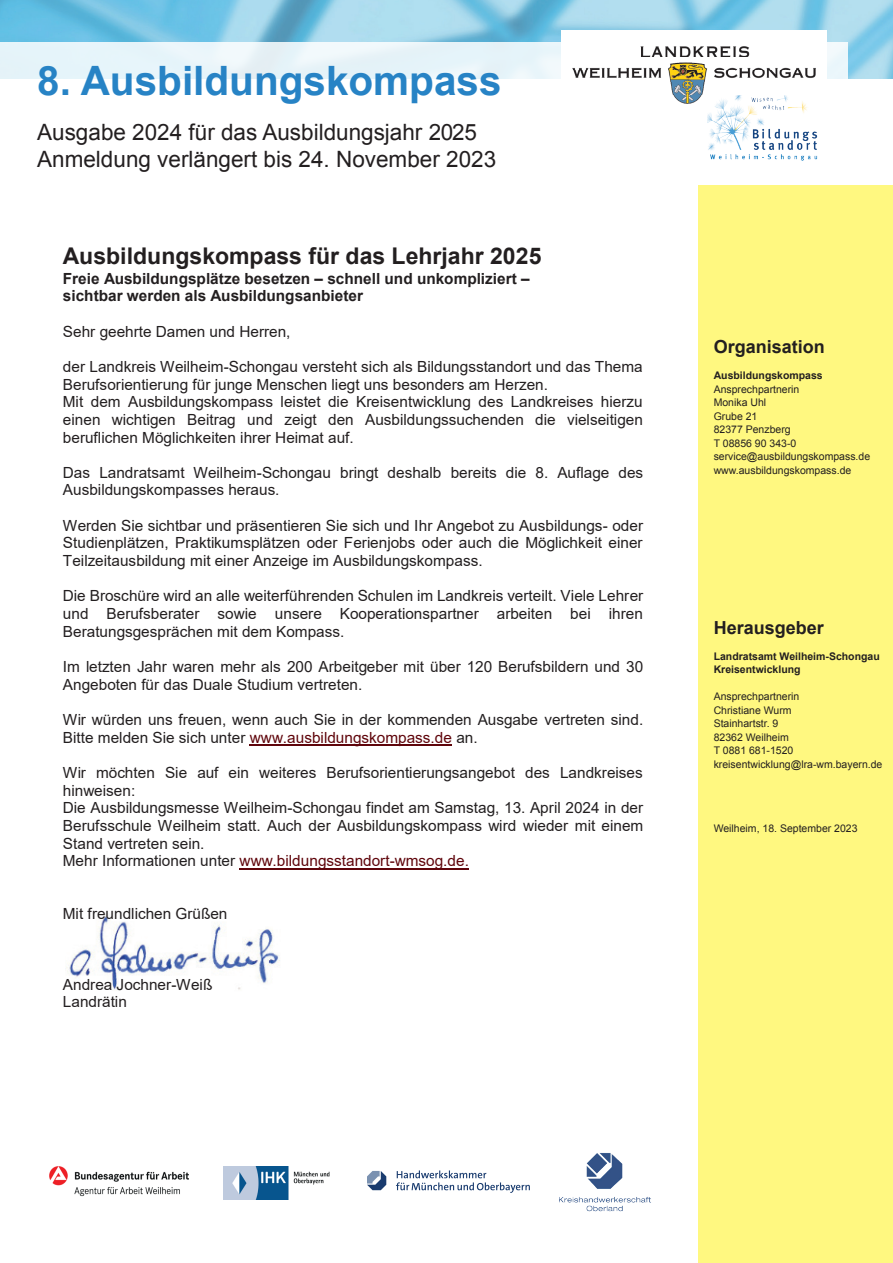
<style>
.page{position:relative;width:893px;height:1263px;background:#fff}
.page>*{position:absolute;margin:0;border:0;box-sizing:border-box;transform-origin:0 0}
.t1{font:700 40.5px "Arial";color:#2783c5}
.t2{font:700 22.95px "Arial";color:#231f20}
.t3{font:22.5px/27px "Arial";color:#231f20}
.t4{font:700 18px "Arial";color:#231f20}
.t5{font:15.3px/17.7px "Arial";color:#231f20}
.t6{font:700 15.3px/17.7px "Arial";color:#231f20}
.t7{font:10.5px/13.5px "Arial";color:#231f20}
.t8{font:700 10.5px/13.5px "Arial";color:#231f20}
.s1{color:#5f050b}
</style>
<div class="page">
<div style="left:698px;top:186px;width:195px;height:1077px;background:#fff880"></div>
<img style="left:0;top:0;width:893px;height:78px">
<div style="left:0;top:42px;width:848px;height:141px;background:linear-gradient(to bottom,#ecf6fa,#fff)"></div>
<img style="left:562px;top:30px;width:264px;height:85px">
<img style="left:224px;top:1167px;width:106px;height:32px">
<img style="left:50px;top:1166px;width:139px;height:31px">
<img style="left:559px;top:1153px;width:92px;height:59px">
<svg style="left:367px;top:1171px;width:19px;height:19px"></svg>
<svg style="left:396px;top:1170px;width:134px;height:23px"></svg>
<img style="left:707px;top:96px;width:111px;height:65px">
<img style="left:65px;top:916px;width:215px;height:74px">
<hr style="left:250px;top:744px;width:202px;height:1px;background:#5f050b">
<hr style="left:240px;top:868px;width:229px;height:1px;background:#5f050b">
<h1 class="t1" style="left:37px;top:54px;width:466px">8. Ausbildungskompass</h1>
<h3 class="t3" style="left:37px;top:119px;width:460px">Ausgabe 2024 für das Ausbildungsjahr 2025<br>Anmeldung verlängert bis 24. November 2023</h3>
<h2 class="t2" style="left:63px;top:240px;width:480px">Ausbildungskompass für das Lehrjahr 2025</h2>
<p class="t6" style="left:63px;top:270px;width:468px">Freie Ausbildungsplätze besetzen – schnell und unkompliziert – sichtbar werden als Ausbildungsanbieter</p>
<p class="t5" style="left:63px;top:322px;width:229px">Sehr geehrte Damen und Herren,</p>
<p class="t5" style="left:63px;top:357px;width:582px">der Landkreis Weilheim-Schongau versteht sich als Bildungsstandort und das Thema Berufsorientierung für junge Menschen liegt uns besonders am Herzen.<br>Mit dem Ausbildungskompass leistet die Kreisentwicklung des Landkreises hierzu einen wichtigen Beitrag und zeigt den Ausbildungssuchenden die vielseitigen beruflichen Möglichkeiten ihrer Heimat auf.</p>
<p class="t5" style="left:63px;top:463px;width:582px">Das Landratsamt Weilheim-Schongau bringt deshalb bereits die 8. Auflage des<br>Ausbildungskompasses heraus.</p>
<p class="t5" style="left:63px;top:516px;width:582px;text-align:justify">Werden Sie sichtbar und präsentieren Sie sich und Ihr Angebot zu Ausbildungs- oder Studienplätzen, Praktikumsplätzen oder Ferienjobs oder auch die Möglichkeit einer Teilzeitausbildung mit einer Anzeige im Ausbildungskompass.</p>
<p class="t5" style="left:63px;top:587px;width:582px;text-align:justify">Die Broschüre wird an alle weiterführenden Schulen im Landkreis verteilt. Viele Lehrer und Berufsberater sowie unsere Kooperationspartner arbeiten bei ihren Beratungsgesprächen mit dem Kompass.</p>
<p class="t5" style="left:63px;top:658px;width:582px">Im letzten Jahr waren mehr als 200 Arbeitgeber mit über 120 Berufsbildern und 30<br>Angeboten für das Duale Studium vertreten.</p>
<p class="t5" style="left:63px;top:711px;width:582px">Wir würden uns freuen, wenn auch Sie in der kommenden Ausgabe vertreten sind.<br>Bitte melden Sie sich unter <span class="s1">www.ausbildungskompass.de</span> an.</p>
<p class="t5" style="left:63px;top:764px;width:582px">Wir möchten Sie auf ein weiteres Berufsorientierungsangebot des Landkreises hinweisen:<br>Die Ausbildungsmesse Weilheim-Schongau findet am Samstag, 13. April 2024 in der Berufsschule Weilheim statt. Auch der Ausbildungskompass wird wieder mit einem Stand vertreten sein.<br>Mehr Informationen unter <span class="s1">www.bildungsstandort-wmsog.de.</span></p>
<p class="t5" style="left:63px;top:905px;width:166px">Mit freundlichen Grüßen</p>
<p class="t5" style="left:63px;top:975px;width:151px">Andrea Jochner-Weiß<br>Landrätin</p>
<p class="t4" style="left:714px;top:335px;width:113px">Organisation</p>
<p class="t8" style="left:714px;top:369px;width:111px">Ausbildungskompass</p>
<p class="t7" style="left:714px;top:382px;width:158px">Ansprechpartnerin<br>Monika Uhl<br>Grube 21<br>82377 Penzberg<br>T 08856 90 343-0 service@ausbildungskompass.de www.ausbildungskompass.de</p>
<p class="t4" style="left:714px;top:615px;width:112px">Herausgeber</p>
<p class="t8" style="left:714px;top:650px;width:168px">Landratsamt Weilheim-Schongau<br>Kreisentwicklung</p>
<p class="t7" style="left:714px;top:690px;width:170px">Ansprechpartnerin<br>Christiane Wurm<br>Stainhartstr. 9<br>82362 Weilheim<br>T 0881 681-1520 kreisentwicklung@lra-wm.bayern.de</p>
<p class="t7" style="left:714px;top:821px;width:145px">Weilheim, 18. September 2023</p>
</div>
